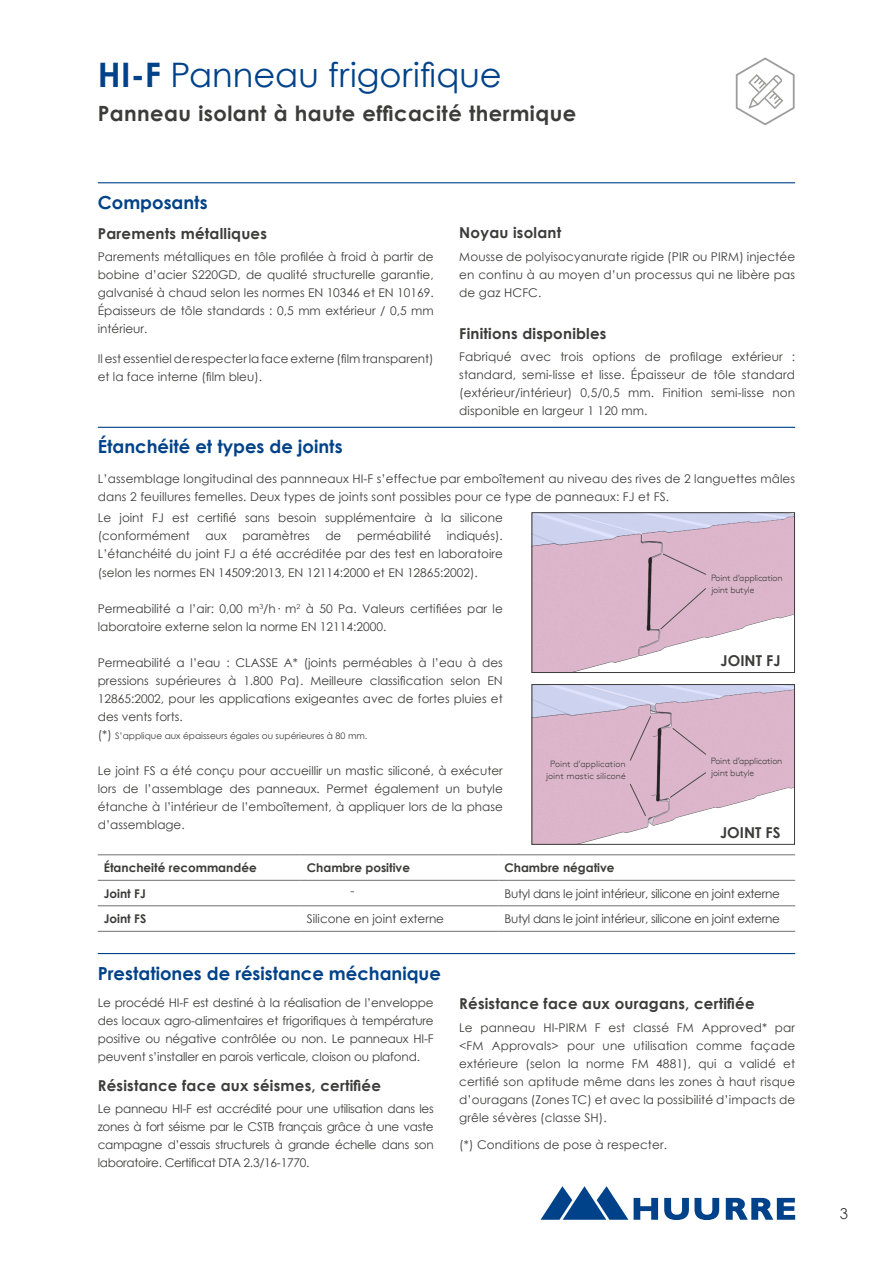
<style>
.page{position:relative;width:893px;height:1263px;background:#fff}
.page>*{position:absolute;margin:0;border:0;box-sizing:border-box;transform-origin:0 0}
.t1{font:33.75px "Century Gothic";letter-spacing:.005em;color:#004289}
.t2{font:700 21px "Century Gothic";letter-spacing:.02em;color:#3c3c3b}
.t3{font:700 18px "Century Gothic";color:#004289}
.t4{font:700 15px "Century Gothic";letter-spacing:.015em;color:#3c3c3b}
.t5{font:15px "Century Gothic";color:#3c3c3b}
.t6{font:12px/18px "Century Gothic";color:#3c3c3b;text-align:justify}
.t7{font:12px "Century Gothic";letter-spacing:-.025em;color:#3c3c3b}
.t8{font:700 12px "Century Gothic";color:#3c3c3b}
.t9{font:300 9px/12px "Kingspan Brown TT";letter-spacing:-.025em;color:#3c3c3b}
.t10{font:9px "Century Gothic";color:#3c3c3b}
.t11{font:300 9px/12px "Kingspan Brown TT";color:#3c3c3b;text-align:center}
.s1{font-weight:700}
.s2{font-size:12px}
</style>
<div class="page">
<img style="left:533px;top:514px;width:260px;height:157px">
<div style="left:531px;top:512px;width:264px;height:161px;border:1px solid #3c3c3b"></div>
<img style="left:533px;top:686px;width:260px;height:157px">
<div style="left:531px;top:684px;width:264px;height:161px;border:1px solid #3c3c3b"></div>
<svg style="left:662px;top:553px;width:45px;height:22px"></svg>
<div style="left:660px;top:587px;width:47px;height:43px;background:#dcb5ca"></div>
<svg style="left:672px;top:727px;width:35px;height:28px"></svg>
<svg style="left:669px;top:771px;width:38px;height:27px"></svg>
<svg style="left:629px;top:715px;width:23px;height:46px"></svg>
<svg style="left:629px;top:783px;width:18px;height:34px"></svg>
<hr style="left:98px;top:854px;width:203px;height:1px;background:#6f6f6f">
<hr style="left:301px;top:854px;width:197px;height:1px;background:#6f6f6f">
<hr style="left:498px;top:854px;width:297px;height:1px;background:#6f6f6f">
<hr style="left:98px;top:880px;width:203px;height:1px;background:#6f6f6f">
<hr style="left:301px;top:880px;width:197px;height:1px;background:#6f6f6f">
<hr style="left:498px;top:880px;width:297px;height:1px;background:#6f6f6f">
<hr style="left:98px;top:905px;width:203px;height:1px;background:#6f6f6f">
<hr style="left:301px;top:905px;width:197px;height:1px;background:#6f6f6f">
<hr style="left:498px;top:905px;width:297px;height:1px;background:#6f6f6f">
<hr style="left:98px;top:931px;width:203px;height:1px;background:#6f6f6f">
<hr style="left:301px;top:931px;width:197px;height:1px;background:#6f6f6f">
<hr style="left:498px;top:931px;width:297px;height:1px;background:#6f6f6f">
<hr style="left:98px;top:953px;width:697px;height:1px;background:#004289">
<hr style="left:98px;top:182px;width:697px;height:1px;background:#004289">
<hr style="left:98px;top:427px;width:697px;height:1px;background:#004289">
<svg style="left:735px;top:57px;width:60px;height:69px"></svg>
<svg style="left:634px;top:1198px;width:24px;height:22px"></svg>
<svg style="left:664px;top:1198px;width:55px;height:22px"></svg>
<svg style="left:541px;top:1186px;width:87px;height:34px"></svg>
<svg style="left:726px;top:1198px;width:69px;height:22px"></svg>
<h1 class="t1" style="left:98px;top:52px;width:406px"><span class="s1">HI-F</span> Panneau frigorifique</h1>
<h2 class="t2" style="left:98px;top:97px;width:480px">Panneau isolant à haute efficacité thermique</h2>
<h3 class="t3" style="left:98px;top:189px;width:111px">Composants</h3>
<p class="t4" style="left:98px;top:222px;width:171px">Parements métalliques</p>
<p class="t6" style="left:98px;top:247px;width:337px">Parements métalliques en tôle profilée à froid à partir de bobine d’acier S220GD, de qualité structurelle garantie, galvanisé à chaud selon les normes EN 10346 et EN 10169.<br>Épaisseurs de tôle standards : 0,5 mm extérieur / 0,5 mm intérieur.</p>
<p class="t6" style="left:98px;top:349px;width:337px">Il est essentiel de respecter la face externe (film transparent) et la face interne (film bleu).</p>
<p class="t4" style="left:459px;top:221px;width:103px">Noyau isolant</p>
<p class="t6" style="left:459px;top:247px;width:337px">Mousse de polyisocyanurate rigide (PIR ou PIRM) injectée en continu à au moyen d’un processus qui ne libère pas de gaz HCFC.</p>
<p class="t4" style="left:459px;top:322px;width:149px">Finitions disponibles</p>
<p class="t6" style="left:459px;top:347px;width:337px">Fabriqué avec trois options de profilage extérieur : standard, semi-lisse et lisse. Épaisseur de tôle standard (extérieur/intérieur) 0,5/0,5 mm. Finition semi-lisse non disponible en largeur 1 120 mm.</p>
<h3 class="t3" style="left:98px;top:433px;width:246px">Étanchéité et types de joints</h3>
<p class="t6" style="left:98px;top:469px;width:699px">L’assemblage longitudinal des pannneaux HI-F s’effectue par emboîtement au niveau des rives de 2 languettes mâles dans 2 feuillures femelles. Deux types de joints sont possibles pour ce type de panneaux: FJ et FS.</p>
<p class="t6" style="left:98px;top:509px;width:406px">Le joint FJ est certifié sans besoin supplémentaire à la silicone (conformément</p>
<p class="t6" style="left:98px;top:527px;width:407px;text-indent:349px">indiqués).<br>L’étanchéité du joint FJ a été accréditée par des test en laboratoire (selon les normes EN 14509:2013, EN 12114:2000 et EN 12865:2002).</p>
<p class="t6" style="left:98px;top:599px;width:406px">Permeabilité a l’air: 0,00 m<sup>3</sup>/h· m<sup>2</sup> à 50 Pa. Valeurs certifiées par le laboratoire externe selon la norme EN 12114:2000.</p>
<p class="t6" style="left:98px;top:653px;width:407px">Permeabilité a l’eau : CLASSE A* (joints perméables à l’eau à des pressions supérieures à 1.800 Pa). Meilleure classification selon EN 12865:2002, pour les applications exigeantes avec de fortes pluies et des vents forts.</p>
<p class="t10" style="left:98px;top:729px;width:271px"><span class="s2">(*)</span> S’applique aux épaisseurs égales ou supérieures à 80 mm.</p>
<p class="t6" style="left:98px;top:761px;width:407px">Le joint FS a été conçu pour accueillir un mastic siliconé, à exécuter lors de l’assemblage des panneaux. Permet également un butyle étanche à l’intérieur de l’emboîtement, à appliquer lors de la phase d’assemblage.</p>
<p class="t8" style="left:104px;top:858px;width:154px">Étancheité recommandée</p>
<p class="t8" style="left:307px;top:858px;width:105px">Chambre positive</p>
<p class="t8" style="left:504px;top:858px;width:112px">Chambre négative</p>
<p class="t8" style="left:104px;top:884px;width:43px">Joint FJ</p>
<p class="t6" style="left:350px;top:882px;width:5px">-</p>
<p class="t7" style="left:504px;top:885px;width:277px">Butyl dans le joint intérieur, silicone en joint externe</p>
<p class="t8" style="left:104px;top:909px;width:44px">Joint FS</p>
<p class="t6" style="left:307px;top:909px;width:139px">Silicone en joint externe</p>
<p class="t7" style="left:504px;top:910px;width:277px">Butyl dans le joint intérieur, silicone en joint externe</p>
<h3 class="t3" style="left:98px;top:959px;width:345px">Prestationes de résistance méchanique</h3>
<p class="t6" style="left:98px;top:993px;width:337px">Le procédé HI-F est destiné à la réalisation de l’enveloppe des locaux agro-alimentaires et frigorifiques à température positive ou négative contrôlée ou non. Le panneaux HI-F peuvent s’installer en parois verticale, cloison ou plafond.</p>
<p class="t4" style="left:98px;top:1074px;width:285px">Résistance face aux séismes, certifiée</p>
<p class="t6" style="left:98px;top:1100px;width:337px">Le panneau HI-F est accrédité pour une utilisation dans les zones à fort séisme par le CSTB français grâce à une vaste campagne d’essais structurels à grande échelle dans son laboratoire. Certificat DTA 2.3/16-1770.</p>
<p class="t6" style="left:206px;top:527px;width:23px">aux</p>
<p class="t6" style="left:242px;top:527px;width:69px">paramètres</p>
<p class="t6" style="left:325px;top:527px;width:18px">de</p>
<p class="t6" style="left:357px;top:527px;width:76px">perméabilité</p>
<p class="t9" style="left:711px;top:571px;width:73px">Point d’application joint butyle</p>
<p class="t4" style="left:721px;top:649px;width:61px">JOINT FJ</p>
<p class="t9" style="left:711px;top:754px;width:73px">Point d’application joint butyle</p>
<p class="t11" style="left:546px;top:758px;width:82px">Point d’application joint mastic siliconé</p>
<p class="t4" style="left:720px;top:821px;width:62px">JOINT FS</p>
<p class="t4" style="left:459px;top:992px;width:297px">Résistance face aux ouragans, certifiée</p>
<p class="t6" style="left:459px;top:1018px;width:337px">Le panneau HI-PIRM F est classé FM Approved* par &lt;FM Approvals&gt; pour une utilisation comme façade extérieure (selon la norme FM 4881), qui a validé et certifié son aptitude même dans les zones à haut risque d’ouragans (Zones TC) et avec la possibilité d’impacts de grêle sévères (classe SH).</p>
<p class="t6" style="left:459px;top:1135px;width:209px">(*) Conditions de pose à respecter.</p>
<p class="t5" style="left:840px;top:1203px;width:10px">3</p>
</div>
